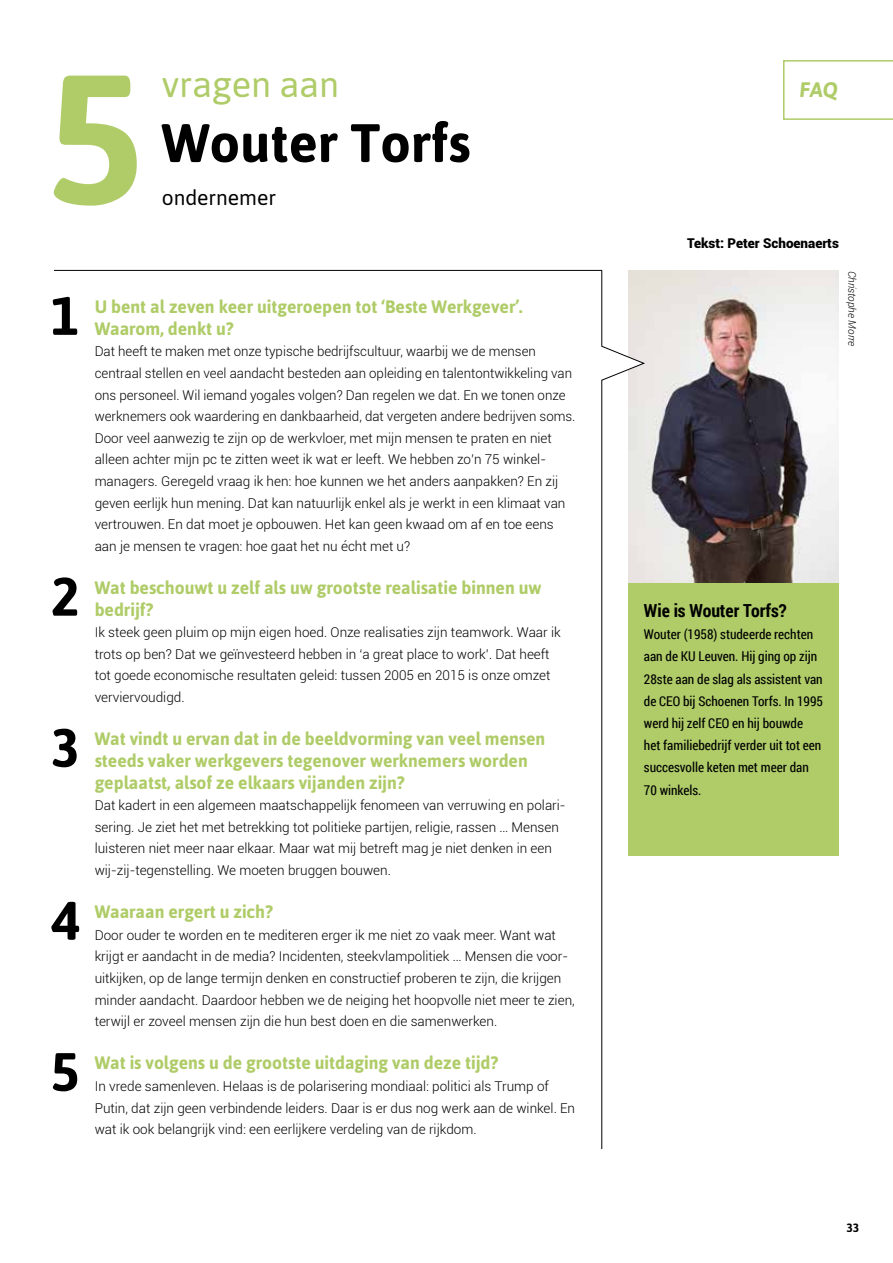
<style>
.page{position:relative;width:893px;height:1263px;background:#fff}
.page>*{position:absolute;margin:0;border:0;box-sizing:border-box;transform-origin:0 0}
.t1{font:700 54px "Asap";color:#000}
.t2{font:36px "Asap";color:#afcc68}
.t3{font:21px "Asap";color:#000}
.t4{font:italic 700 21px "Asap";color:#afcc68}
.t5{font:700 18px/21.6px "Asap";color:#afcc68}
.t6{font:700 18px "Roboto Condensed";color:#000}
.t7{font:300 13.5px/21.6px "Roboto";color:#000}
.t8{font:13.5px/22.2px "Roboto Condensed";color:#000}
.t9{font:900 13.5px "Roboto";color:#000}
.t10{font:700 12px "Asap";color:#000}
.t11{font:italic 300 10.5px "Roboto";color:#000}
</style>
<div class="page">
<hr style="left:54px;top:270px;width:548px;height:1px;background:#000">
<img style="left:646px;top:270px;width:193px;height:313px">
<div style="left:629px;top:583px;width:210px;height:272px;background:#afcc68"></div>
<svg style="left:54px;top:76px;width:83px;height:130px"></svg>
<svg style="left:783px;top:60px;width:110px;height:60px"></svg>
<svg style="left:601px;top:270px;width:45px;height:879px"></svg>
<h2 class="t2" style="left:162px;top:64px;width:179px">vragen aan</h2>
<h1 class="t1" style="left:162px;top:112px;width:310px">Wouter Torfs</h1>
<h3 class="t3" style="left:162px;top:186px;width:116px">ondernemer</h3>
<h1 class="t1" style="left:51px;top:284px;width:30px">1</h1>
<h3 class="t5" style="left:95px;top:296px;width:429px">U bent al zeven keer uitgeroepen tot ‘Beste Werkgever’.<br>Waarom, denkt u?</h3>
<p class="t7" style="left:95px;top:340px;width:482px">Dat heeft te maken met onze typische bedrijfscultuur, waarbij we de mensen centraal stellen en veel aandacht besteden aan opleiding en talentontwikkeling van ons personeel. Wil iemand yogales volgen? Dan regelen we dat. En we tonen onze werknemers ook waardering en dankbaarheid, dat vergeten andere bedrijven soms.<br>Door veel aanwezig te zijn op de werkvloer, met mijn mensen te praten en niet alleen achter mijn pc te zitten weet ik wat er leeft. We hebben zo’n 75 winkel&shy;managers. Geregeld vraag ik hen: hoe kunnen we het anders aanpakken? En zij geven eerlijk hun mening. Dat kan natuurlijk enkel als je werkt in een klimaat van vertrouwen. En dat moet je opbouwen. Het kan geen kwaad om af en toe eens aan je mensen te vragen: hoe gaat het nu écht met u?</p>
<h3 class="t5" style="left:95px;top:577px;width:448px">Wat beschouwt u zelf als uw grootste realisatie binnen uw bedrijf?</h3>
<p class="t7" style="left:95px;top:621px;width:468px">Ik steek geen pluim op mijn eigen hoed. Onze realisaties zijn teamwork. Waar ik trots op ben? Dat we geïnvesteerd hebben in ‘a great place to work’. Dat heeft tot goede economische resultaten geleid: tussen 2005 en 2015 is onze omzet verviervoudigd.</p>
<h3 class="t5" style="left:95px;top:728px;width:452px">Wat vindt u ervan dat in de beeldvorming van veel mensen steeds vaker werkgevers tegenover werknemers worden geplaatst, alsof ze elkaars vijanden zijn?</h3>
<p class="t7" style="left:95px;top:794px;width:472px">Dat kadert in een algemeen maatschappelijk fenomeen van verruwing en polari&shy;sering. Je ziet het met betrekking tot politieke partijen, religie, rassen … Mensen luisteren niet meer naar elkaar. Maar wat mij betreft mag je niet denken in een wij-zij-tegenstelling. We moeten bruggen bouwen.</p>
<h3 class="t5" style="left:95px;top:901px;width:180px">Waaraan ergert u zich?</h3>
<p class="t7" style="left:95px;top:924px;width:482px">Door ouder te worden en te mediteren erger ik me niet zo vaak meer. Want wat krijgt er aandacht in de media? Incidenten, steekvlampolitiek … Mensen die voor&shy;uitkijken, op de lange termijn denken en constructief proberen te zijn, die krijgen minder aandacht. Daardoor hebben we de neiging het hoopvolle niet meer te zien, terwijl er zoveel mensen zijn die hun best doen en die samenwerken.</p>
<h3 class="t5" style="left:95px;top:1052px;width:405px">Wat is volgens u de grootste uitdaging van deze tijd?</h3>
<p class="t7" style="left:95px;top:1075px;width:482px">In vrede samenleven. Helaas is de polarisering mondiaal: politici als Trump of<br>Putin, dat zijn geen verbindende leiders. Daar is er dus nog werk aan de winkel. En wat ik ook belangrijk vind: een eerlijkere verdeling van de rijkdom.</p>
<h1 class="t1" style="left:51px;top:565px;width:30px">2</h1>
<h1 class="t1" style="left:51px;top:716px;width:30px">3</h1>
<h1 class="t1" style="left:51px;top:889px;width:30px">4</h1>
<h1 class="t1" style="left:51px;top:1040px;width:30px">5</h1>
<h3 class="t4" style="left:799px;top:78px;width:40px">FAQ</h3>
<p class="t9" style="left:687px;top:234px;width:153px">Tekst: Peter Schoenaerts</p>
<p class="t11" style="left:859px;top:271px;width:77px;rotate:90deg">Christophe Morre</p>
<h3 class="t6" style="left:644px;top:598px;width:144px">Wie is Wouter Torfs?</h3>
<p class="t8" style="left:644px;top:623px;width:181px">Wouter (1958) studeerde rechten aan de KU Leuven. Hij ging op zijn<br>28ste aan de slag als assistent van de CEO bij Schoenen Torfs. In 1995 werd hij zelf CEO en hij bouwde<br>het familiebedrijf verder uit tot een succesvolle keten met meer dan<br>70 winkels.</p>
<p class="t10" style="left:846px;top:1220px;width:14px">33</p>
</div>
